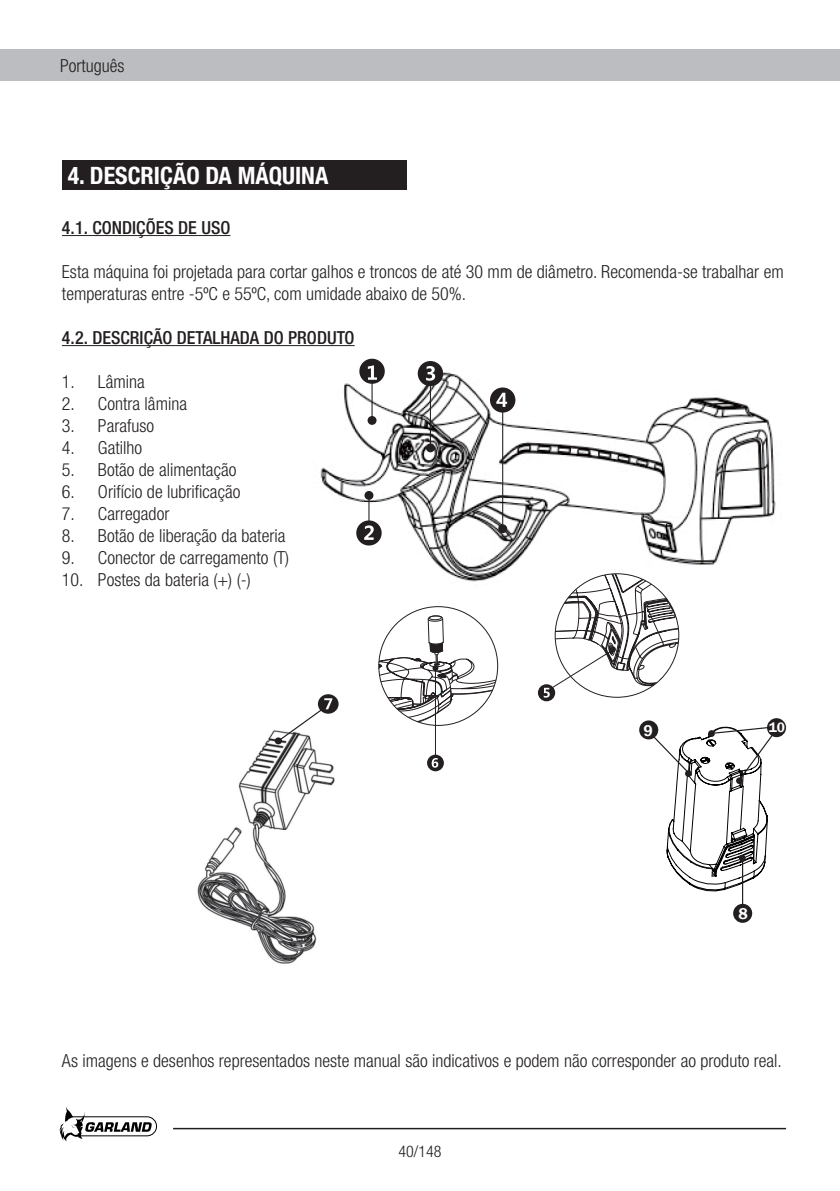
<style>
.page{position:relative;width:840px;height:1191px;background:#fff}
.page>*{position:absolute;margin:0;border:0;box-sizing:border-box;transform-origin:0 0}
.t1{font:700 condensed 24px "Helvetica Neue";color:#fff}
.t2{font:300 condensed 18px/22px "Helvetica Neue";color:#231f20}
.t3{font:500 condensed 18px "Helvetica Neue";color:#231f20}
.t4{font:300 condensed 16px "Helvetica Neue";color:#231f20}
.t5{font:600 16px "Franklin Gothic";color:#fff}
.t6{font:600 14px "Franklin Gothic";color:#fff}
</style>
<div class="page">
<div style="left:0;top:50px;width:839px;height:31px;background:#bcbdc0"></div>
<svg style="left:59px;top:1107px;width:98px;height:34px"></svg>
<hr style="left:173px;top:1127px;width:612px;height:2px;background:#231f20">
<hr style="left:62px;top:235px;width:168px;height:1px;background:#231f20">
<hr style="left:62px;top:345px;width:292px;height:1px;background:#231f20">
<div style="left:62px;top:160px;width:344px;height:30px;background:#231f20"></div>
<img style="left:320px;top:358px;width:456px;height:255px">
<hr style="left:371px;top:380px;width:1px;height:40px;background:#231f20">
<div style="left:359px;top:359px;width:25px;height:25px;background:#231f20;border-radius:50%"></div>
<svg style="left:367px;top:365px;width:10px;height:15px"></svg>
<div style="left:367px;top:416px;width:9px;height:9px;background:#231f20;border-radius:50%"></div>
<hr style="left:368px;top:495px;width:1px;height:36px;background:#231f20">
<div style="left:356px;top:520px;width:25px;height:25px;background:#231f20;border-radius:50%"></div>
<svg style="left:364px;top:525px;width:9px;height:15px"></svg>
<div style="left:364px;top:491px;width:9px;height:9px;background:#231f20;border-radius:50%"></div>
<hr style="left:502px;top:400px;width:1px;height:125px;background:#231f20">
<div style="left:489px;top:387px;width:26px;height:25px;background:#231f20;border-radius:50%"></div>
<svg style="left:496px;top:393px;width:11px;height:14px"></svg>
<div style="left:498px;top:524px;width:9px;height:9px;background:#231f20;border-radius:50%"></div>
<div style="left:417px;top:361px;width:26px;height:25px;background:#231f20;border-radius:50%"></div>
<svg style="left:426px;top:366px;width:9px;height:15px"></svg>
<hr style="left:429px;top:386px;width:1px;height:61px;background:#231f20">
<div style="left:425px;top:443px;width:9px;height:9px;background:#231f20;border-radius:50%"></div>
<div style="left:639px;top:720px;width:19px;height:19px;background:#231f20;border-radius:50%"></div>
<svg style="left:651px;top:725px;width:127px;height:166px"></svg>
<div style="left:766px;top:718px;width:19px;height:19px;background:#231f20;border-radius:50%"></div>
<div style="left:707px;top:730px;width:7px;height:7px;background:#231f20;border-radius:50%"></div>
<svg style="left:735px;top:777px;width:7px;height:7px"></svg>
<hr style="left:741px;top:858px;width:1px;height:55px;background:#231f20">
<div style="left:732px;top:904px;width:19px;height:18px;background:#231f20;border-radius:50%"></div>
<div style="left:738px;top:854px;width:7px;height:7px;background:#231f20;border-radius:50%"></div>
<svg style="left:537px;top:684px;width:18px;height:17px"></svg>
<svg style="left:543px;top:574px;width:136px;height:123px"></svg>
<hr style="left:435px;top:668px;width:1px;height:95px;background:#231f20">
<div style="left:427px;top:754px;width:16px;height:17px;background:#231f20;border-radius:50%"></div>
<svg style="left:431px;top:758px;width:7px;height:9px"></svg>
<svg style="left:378px;top:615px;width:119px;height:110px"></svg>
<img style="left:197px;top:730px;width:138px;height:234px">
<div style="left:318px;top:694px;width:20px;height:19px;background:#231f20;border-radius:50%"></div>
<svg style="left:274px;top:698px;width:58px;height:46px"></svg>
<p class="t2" style="left:60px;top:55px;width:66px">Português</p>
<h1 class="t1" style="left:68px;top:161px;width:262px">4. DESCRIÇÃO DA MÁQUINA</h1>
<p class="t3" style="left:62px;top:217px;width:170px">4.1. CONDIÇÕES DE USO</p>
<p class="t2" style="left:62px;top:260px;width:722px">Esta máquina foi projetada para cortar galhos e troncos de até 30 mm de diâmetro. Recomenda-se trabalhar em temperaturas entre -5ºC e 55ºC, com umidade abaixo de 50%.</p>
<p class="t3" style="left:62px;top:327px;width:294px">4.2. DESCRIÇÃO DETALHADA DO PRODUTO</p>
<p class="t2" style="left:62px;top:370px;width:84px">1. Lâmina</p>
<p class="t2" style="left:62px;top:392px;width:127px">2. Contra lâmina</p>
<p class="t2" style="left:62px;top:414px;width:94px">3. Parafuso</p>
<p class="t2" style="left:62px;top:436px;width:82px">4. Gatilho</p>
<p class="t2" style="left:62px;top:458px;width:176px">5. Botão de alimentação</p>
<p class="t2" style="left:62px;top:480px;width:180px">6. Orifício de lubrificação</p>
<p class="t2" style="left:62px;top:502px;width:109px">7. Carregador</p>
<p class="t2" style="left:62px;top:524px;width:225px">8. Botão de liberação da bateria</p>
<p class="t2" style="left:62px;top:546px;width:228px">9. Conector de carregamento (T)</p>
<p class="t2" style="left:62px;top:568px;width:190px">10. Postes da bateria (+) (-)</p>
<p class="t5" style="left:643px;top:720px;width:11px">9</p>
<p class="t6" style="left:768px;top:718px;width:18px">10</p>
<p class="t5" style="left:738px;top:903px;width:11px">8</p>
<p class="t2" style="left:62px;top:1049px;width:721px">As imagens e desenhos representados neste manual são indicativos e podem não corresponder ao produto real.</p>
<p class="t4" style="left:398px;top:1142px;width:45px">40/148</p>
</div>
